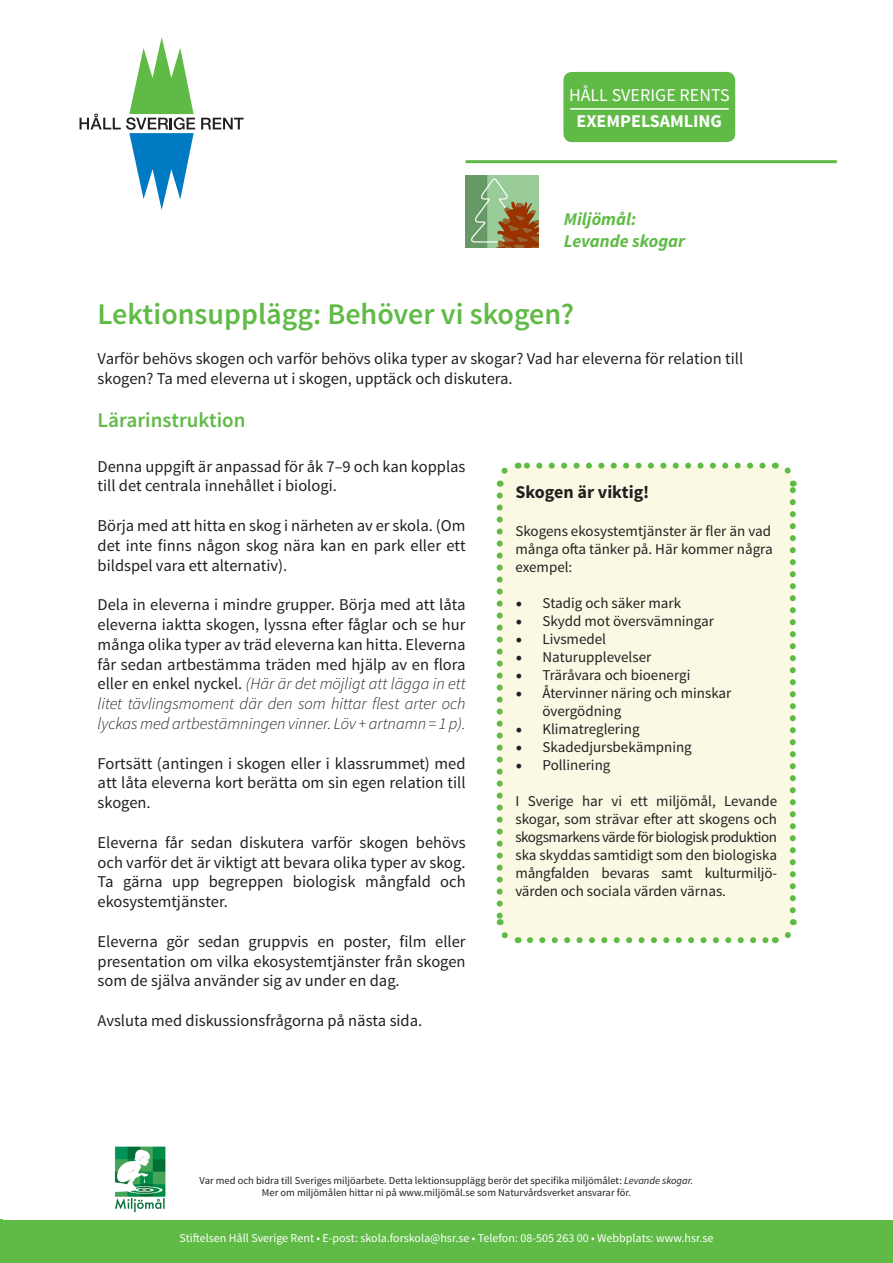
<style>
.page{position:relative;width:893px;height:1263px;background:#fff}
.page>*{position:absolute;margin:0;border:0;box-sizing:border-box;transform-origin:0 0}
.t1{font:600 30px "Source Sans Pro";color:#60bb46}
.t2{font:600 21px "Source Sans Pro";color:#60bb46}
.t3{font:italic 700 18px/21.6px "Source Sans Pro";color:#60bb46}
.t4{font:18px "Source Sans Pro";color:#fff}
.t5{font:700 18px "Source Sans Pro";color:#231f20}
.t6{font:700 18px "Source Sans Pro";color:#fff}
.t7{font:16.5px/19.8px "Source Sans Pro";color:#231f20;text-align:justify}
.t8{font:15px/18px "Source Sans Pro";color:#231f20;text-align:justify}
.t9{font:12px "Source Sans Pro";color:#fff}
.t10{font:10.5px/12.6px "Source Sans Pro";color:#231f20;text-align:center}
.s1{font-weight:300;font-style:italic}
.s2{font-family:"Minion Pro";font-size:18px}
.s3{font-style:italic}
</style>
<div class="page">
<svg style="left:201px;top:118px;width:43px;height:11px"></svg>
<svg style="left:80px;top:37px;width:115px;height:173px"></svg>
<hr style="left:466px;top:160px;width:371px;height:3px;background:#60bb46">
<div style="left:563px;top:72px;width:172px;height:70px;background:#60bb46;border-radius:9px"></div>
<div style="left:0;top:1220px;width:893px;height:43px;background:#60bb46"></div>
<hr style="left:570px;top:108px;width:159px;height:2px;background:#fff">
<div style="left:500px;top:466px;width:293px;height:474px;background:#fbf9e4;border-radius:18px"></div>
<svg style="left:530px;top:937px;width:239px;height:6px"></svg>
<svg style="left:496px;top:495px;width:23px;height:449px"></svg>
<svg style="left:775px;top:919px;width:22px;height:24px"></svg>
<svg style="left:774px;top:462px;width:22px;height:448px"></svg>
<svg style="left:496px;top:462px;width:266px;height:25px"></svg>
<img style="left:114px;top:1146px;width:52px;height:66px">
<img style="left:466px;top:175px;width:72px;height:73px">
<p class="t4" style="left:569px;top:84px;width:162px">HÅLL SVERIGE RENTS</p>
<p class="t6" style="left:577px;top:109px;width:147px">EXEMPELSAMLING</p>
<p class="t3" style="left:564px;top:208px;width:123px">Miljömål:<br>Levande skogar</p>
<p class="t1" style="left:98px;top:296px;width:478px">Lektionsupplägg: Behöver vi skogen?</p>
<p class="t7" style="left:98px;top:349px;width:647px">Varför behövs skogen och varför behövs olika typer av skogar? Vad har eleverna för relation till skogen? Ta med eleverna ut i skogen, upptäck och diskutera.</p>
<p class="t2" style="left:98px;top:406px;width:150px">Lärarinstruktion</p>
<p class="t7" style="left:98px;top:456px;width:369px">Denna uppgift är anpassad för åk 7–9 och kan kopplas till det centrala innehållet i biologi.</p>
<p class="t7" style="left:98px;top:516px;width:370px">Börja med att hitta en skog i närheten av er skola. (Om det inte finns någon skog nära kan en park eller ett bildspel vara ett alternativ).</p>
<p class="t7" style="left:98px;top:595px;width:370px">Dela in eleverna i mindre grupper. Börja med att låta eleverna iaktta skogen, lyssna efter fåglar och se hur många olika typer av träd eleverna kan hitta. Eleverna får sedan artbestämma träden med hjälp av en flora eller en enkel nyckel. <span class="s1">(Här är det möjligt att lägga in ett litet tävlingsmoment där den som hittar flest arter och lyckas med artbestämningen vinner. Löv + artnamn = 1 p).</span></p>
<p class="t7" style="left:98px;top:753px;width:370px">Fortsätt (antingen i skogen eller i klassrummet) med att låta eleverna kort berätta om sin egen relation till skogen.</p>
<p class="t7" style="left:98px;top:833px;width:370px">Eleverna får sedan diskutera varför skogen behövs och varför det är viktigt att bevara olika typer av skog.<br>Ta gärna upp begreppen biologisk mångfald och ekosystemtjänster.</p>
<p class="t7" style="left:98px;top:932px;width:370px">Eleverna gör sedan gruppvis en poster, film eller presentation om vilka ekosystemtjänster från skogen som de själva använder sig av under en dag.</p>
<p class="t7" style="left:98px;top:1011px;width:326px">Avsluta med diskussionsfrågorna på nästa sida.</p>
<p class="t5" style="left:515px;top:481px;width:136px">Skogen är viktig!</p>
<p class="t8" style="left:515px;top:522px;width:259px">Skogens ekosystemtjänster är fler än vad många ofta tänker på. Här kommer några exempel:</p>
<p class="t8" style="left:515px;top:594px;width:167px"><span class="s2">•</span> Stadig och säker mark</p>
<p class="t8" style="left:515px;top:612px;width:200px"><span class="s2">•</span> Skydd mot översvämningar</p>
<p class="t8" style="left:515px;top:630px;width:92px"><span class="s2">•</span> Livsmedel</p>
<p class="t8" style="left:515px;top:648px;width:138px"><span class="s2">•</span> Naturupplevelser</p>
<p class="t8" style="left:515px;top:666px;width:176px"><span class="s2">•</span> Träråvara och bioenergi</p>
<p class="t8" style="left:542px;top:684px;width:191px;text-indent:-27px"><span class="s2">•</span> Återvinner näring och minskar övergödning</p>
<p class="t8" style="left:515px;top:720px;width:126px"><span class="s2">•</span> Klimatreglering</p>
<p class="t8" style="left:515px;top:738px;width:178px"><span class="s2">•</span> Skadedjursbekämpning</p>
<p class="t8" style="left:515px;top:756px;width:97px"><span class="s2">•</span> Pollinering</p>
<p class="t8" style="left:515px;top:792px;width:263px">I Sverige har vi ett miljömål, Levande skogar, som strävar efter att skogens och skogsmarkens värde för biologisk produktion ska skyddas samtidigt som den biologiska mångfalden bevaras samt kulturmiljö&shy;värden och sociala värden värnas.</p>
<p class="t10" style="left:200px;top:1174px;width:495px">Var med och bidra till Sveriges miljöarbete. Detta lektionsupplägg berör det specifika miljömålet: <span class="s3">Levande skogar.<br></span>Mer om miljömålen hittar ni på www.miljömål.se som Naturvårdsverket ansvarar för.</p>
<p class="t9" style="left:179px;top:1230px;width:536px">Stiftelsen Håll Sverige Rent • E-post: skola.forskola@hsr.se • Telefon: 08-505 263 00 • Webbplats: www.hsr.se</p>
</div>
